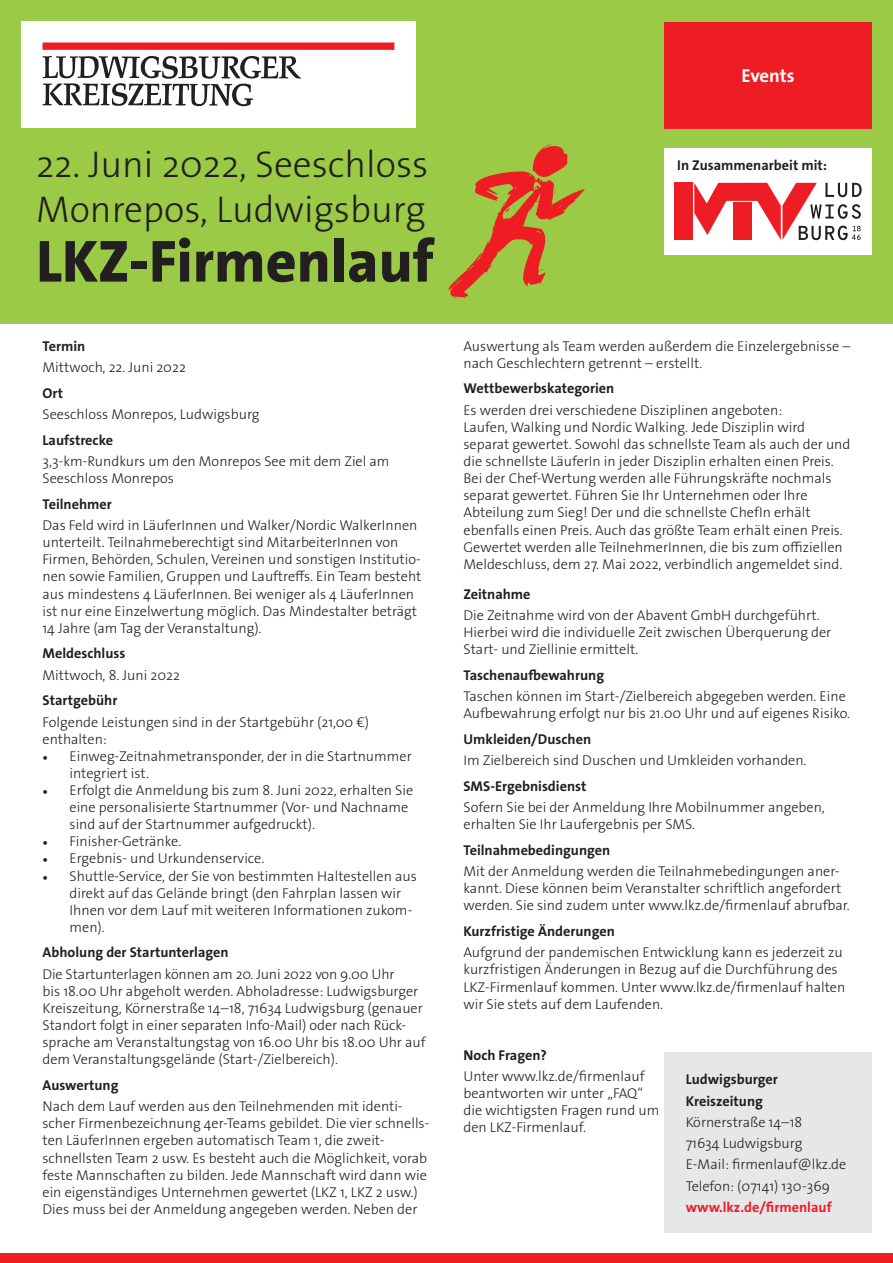
<style>
.page{position:relative;width:893px;height:1263px;background:#fff}
.page>*{position:absolute;margin:0;border:0;box-sizing:border-box;transform-origin:0 0}
.t1{font:800 60px "The Sans Os F";color:#231f20}
.t2{font:300 37.5px/45px "The Sans Os F";color:#231f20}
.t3{font:700 18.75px "The Sans Os F";letter-spacing:-.005em;color:#fff}
.t4{font:300 14.25px/17.1px "The Sans Os F";color:#231f20}
.t5{font:700 14.25px/21.3px "The Sans Os F";color:#231f20}
.t6{font:700 14.25px "The Sans Os F";color:#ee1d23}
.s1{font-family:"Minion Pro";font-weight:400}
</style>
<div class="page">
<div style="left:0;top:1253px;width:893px;height:10px;background:#ee1d23"></div>
<div style="left:664px;top:1052px;width:208px;height:181px;background:#e6e7e9"></div>
<div style="left:0;top:0;width:893px;height:323px;background:#9bcb46"></div>
<div style="left:664px;top:22px;width:208px;height:106px;background:#ee1d23"></div>
<svg style="left:449px;top:144px;width:136px;height:155px"></svg>
<div style="left:21px;top:21px;width:395px;height:107px;background:#fff"></div>
<div style="left:43px;top:43px;width:351px;height:7px;background:#ee1d23"></div>
<svg style="left:43px;top:56px;width:258px;height:50px"></svg>
<div style="left:664px;top:149px;width:208px;height:106px;background:#fff"></div>
<div style="left:674px;top:183px;width:19px;height:57px;background:#ee1d23"></div>
<svg style="left:694px;top:183px;width:168px;height:57px"></svg>
<p class="t2" style="left:36px;top:142px;width:394px">22. Juni 2022, Seeschloss<br>Monrepos, Ludwigsburg</p>
<p class="t1" style="left:36px;top:223px;width:399px">LKZ-Firmenlauf</p>
<p class="t5" style="left:43px;top:335px;width:44px">Termin</p>
<p class="t4" style="left:43px;top:359px;width:145px">Mittwoch, 22. Juni 2022</p>
<p class="t5" style="left:43px;top:382px;width:22px">Ort</p>
<p class="t4" style="left:43px;top:406px;width:218px">Seeschloss Monrepos, Ludwigsburg</p>
<p class="t5" style="left:43px;top:429px;width:72px">Laufstrecke</p>
<p class="t4" style="left:43px;top:453px;width:349px">3,3-km-Rundkurs um den Monrepos See mit dem Ziel am<br>Seeschloss Monrepos</p>
<p class="t5" style="left:43px;top:493px;width:71px">Teilnehmer</p>
<p class="t4" style="left:43px;top:517px;width:380px">Das Feld wird in LäuferInnen und Walker/Nordic WalkerInnen unterteilt. Teilnahmeberechtigt sind MitarbeiterInnen von Firmen, Behörden, Schulen, Vereinen und sonstigen Institutio&shy;nen sowie Familien, Gruppen und Lauftreffs. Ein Team besteht aus mindestens 4 LäuferInnen. Bei weniger als 4 LäuferInnen ist nur eine Einzelwertung möglich. Das Mindestalter beträgt 14 Jahre (am Tag der Veranstaltung).</p>
<p class="t5" style="left:43px;top:643px;width:84px">Meldeschluss</p>
<p class="t4" style="left:43px;top:666px;width:139px">Mittwoch, 8. Juni 2022</p>
<p class="t5" style="left:43px;top:690px;width:76px">Startgebühr</p>
<p class="t4" style="left:43px;top:713px;width:328px">Folgende Leistungen sind in der Startgebühr (21,00 €) enthalten:</p>
<p class="t4" style="left:70px;top:747px;width:344px;text-indent:-27px"><span class="s1">•</span> Einweg-Zeitnahmetransponder, der in die Startnummer integriert ist.</p>
<p class="t4" style="left:70px;top:782px;width:345px;text-indent:-27px"><span class="s1">•</span> Erfolgt die Anmeldung bis zum 8. Juni 2022, erhalten Sie eine personalisierte Startnummer (Vor- und Nachname sind auf der Startnummer aufgedruckt).</p>
<p class="t4" style="left:43px;top:833px;width:141px"><span class="s1">•</span> Finisher-Getränke.</p>
<p class="t4" style="left:43px;top:850px;width:223px"><span class="s1">•</span> Ergebnis- und Urkundenservice.</p>
<p class="t4" style="left:70px;top:867px;width:349px;text-indent:-27px"><span class="s1">•</span> Shuttle-Service, der Sie von bestimmten Haltestellen aus direkt auf das Gelände bringt (den Fahrplan lassen wir Ihnen vor dem Lauf mit weiteren Informationen zukom&shy;men).</p>
<p class="t5" style="left:43px;top:942px;width:188px">Abholung der Startunterlagen</p>
<p class="t4" style="left:43px;top:965px;width:385px">Die Startunterlagen können am 20. Juni 2022 von 9.00 Uhr<br>bis 18.00 Uhr abgeholt werden. Abholadresse: Ludwigsburger Kreiszeitung, Körnerstraße 14–18, 71634 Ludwigsburg (genauer Standort folgt in einer separaten Info-Mail) oder nach Rück&shy;sprache am Veranstaltungstag von 16.00 Uhr bis 18.00 Uhr auf dem Veranstaltungsgelände (Start-/Zielbereich).</p>
<p class="t5" style="left:43px;top:1074px;width:77px">Auswertung</p>
<p class="t4" style="left:43px;top:1098px;width:388px">Nach dem Lauf werden aus den Teilnehmenden mit identi&shy;scher Firmenbezeichnung 4er-Teams gebildet. Die vier schnells&shy;ten LäuferInnen ergeben automatisch Team 1, die zweit&shy;schnellsten Team 2 usw. Es besteht auch die Möglichkeit, vorab feste Mannschaften zu bilden. Jede Mannschaft wird dann wie ein eigenständiges Unternehmen gewertet (LKZ 1, LKZ 2 usw.)<br>Dies muss bei der Anmeldung angegeben werden. Neben der</p>
<p class="t3" style="left:741px;top:64px;width:55px">Events</p>
<p class="t5" style="left:677px;top:155px;width:152px">In Zusammenarbeit mit:</p>
<p class="t4" style="left:463px;top:337px;width:388px">Auswertung als Team werden außerdem die Einzelergebnisse – nach Geschlechtern getrennt – erstellt.</p>
<p class="t5" style="left:463px;top:378px;width:152px">Wettbewerbskategorien</p>
<p class="t4" style="left:463px;top:402px;width:388px">Es werden drei verschiedene Disziplinen angeboten:<br>Laufen, Walking und Nordic Walking. Jede Disziplin wird separat gewertet. Sowohl das schnellste Team als auch der und die schnellste LäuferIn in jeder Disziplin erhalten einen Preis.<br>Bei der Chef-Wertung werden alle Führungskräfte nochmals separat gewertet. Führen Sie Ihr Unternehmen oder Ihre Abteilung zum Sieg! Der und die schnellste ChefIn erhält ebenfalls einen Preis. Auch das größte Team erhält einen Preis.<br>Gewertet werden alle TeilnehmerInnen, die bis zum offiziellen Meldeschluss, dem 27. Mai 2022, verbindlich angemeldet sind.</p>
<p class="t5" style="left:463px;top:583px;width:69px">Zeitnahme</p>
<p class="t4" style="left:463px;top:607px;width:369px">Die Zeitnahme wird von der Abavent GmbH durchgeführt.<br>Hierbei wird die individuelle Zeit zwischen Überquerung der<br>Start- und Ziellinie ermittelt.</p>
<p class="t5" style="left:463px;top:664px;width:142px">Taschenaufbewahrung</p>
<p class="t4" style="left:463px;top:688px;width:388px">Taschen können im Start-/Zielbereich abgegeben werden. Eine<br>Aufbewahrung erfolgt nur bis 21.00 Uhr und auf eigenes Risiko.</p>
<p class="t5" style="left:463px;top:728px;width:129px">Umkleiden/Duschen</p>
<p class="t4" style="left:463px;top:752px;width:344px">Im Zielbereich sind Duschen und Umkleiden vorhanden.</p>
<p class="t5" style="left:463px;top:775px;width:124px">SMS-Ergebnisdienst</p>
<p class="t4" style="left:463px;top:799px;width:363px">Sofern Sie bei der Anmeldung Ihre Mobilnummer angeben, erhalten Sie Ihr Laufergebnis per SMS.</p>
<p class="t5" style="left:463px;top:839px;width:148px">Teilnahmebedingungen</p>
<p class="t4" style="left:463px;top:863px;width:388px">Mit der Anmeldung werden die Teilnahmebedingungen aner&shy;kannt. Diese können beim Veranstalter schriftlich angefordert werden. Sie sind zudem unter www.lkz.de/firmenlauf abrufbar.</p>
<p class="t5" style="left:463px;top:921px;width:153px">Kurzfristige Änderungen</p>
<p class="t4" style="left:463px;top:944px;width:383px">Aufgrund der pandemischen Entwicklung kann es jederzeit zu kurzfristigen Änderungen in Bezug auf die Durchführung des LKZ-Firmenlauf kommen. Unter www.lkz.de/firmenlauf halten wir Sie stets auf dem Laufenden.</p>
<p class="t5" style="left:463px;top:1044px;width:85px">Noch Fragen?</p>
<p class="t4" style="left:463px;top:1068px;width:183px">Unter www.lkz.de/firmenlauf</p>
<p class="t4" style="left:463px;top:1085px;width:181px">beantworten wir unter „FAQ“</p>
<p class="t4" style="left:463px;top:1102px;width:197px">die wichtigsten Fragen rund um</p>
<p class="t4" style="left:463px;top:1119px;width:124px">den LKZ-Firmenlauf.</p>
<p class="t5" style="left:686px;top:1069px;width:94px">Ludwigsburger<br>Kreiszeitung</p>
<p class="t4" style="left:686px;top:1114px;width:118px">Körnerstraße 14–18</p>
<p class="t4" style="left:686px;top:1135px;width:118px">71634 Ludwigsburg</p>
<p class="t4" style="left:686px;top:1156px;width:162px">E-Mail: firmenlauf@lkz.de</p>
<p class="t4" style="left:686px;top:1177px;width:146px">Telefon: (07141) 130-369</p>
<p class="t6" style="left:686px;top:1198px;width:148px">www.lkz.de/firmenlauf</p>
</div>
